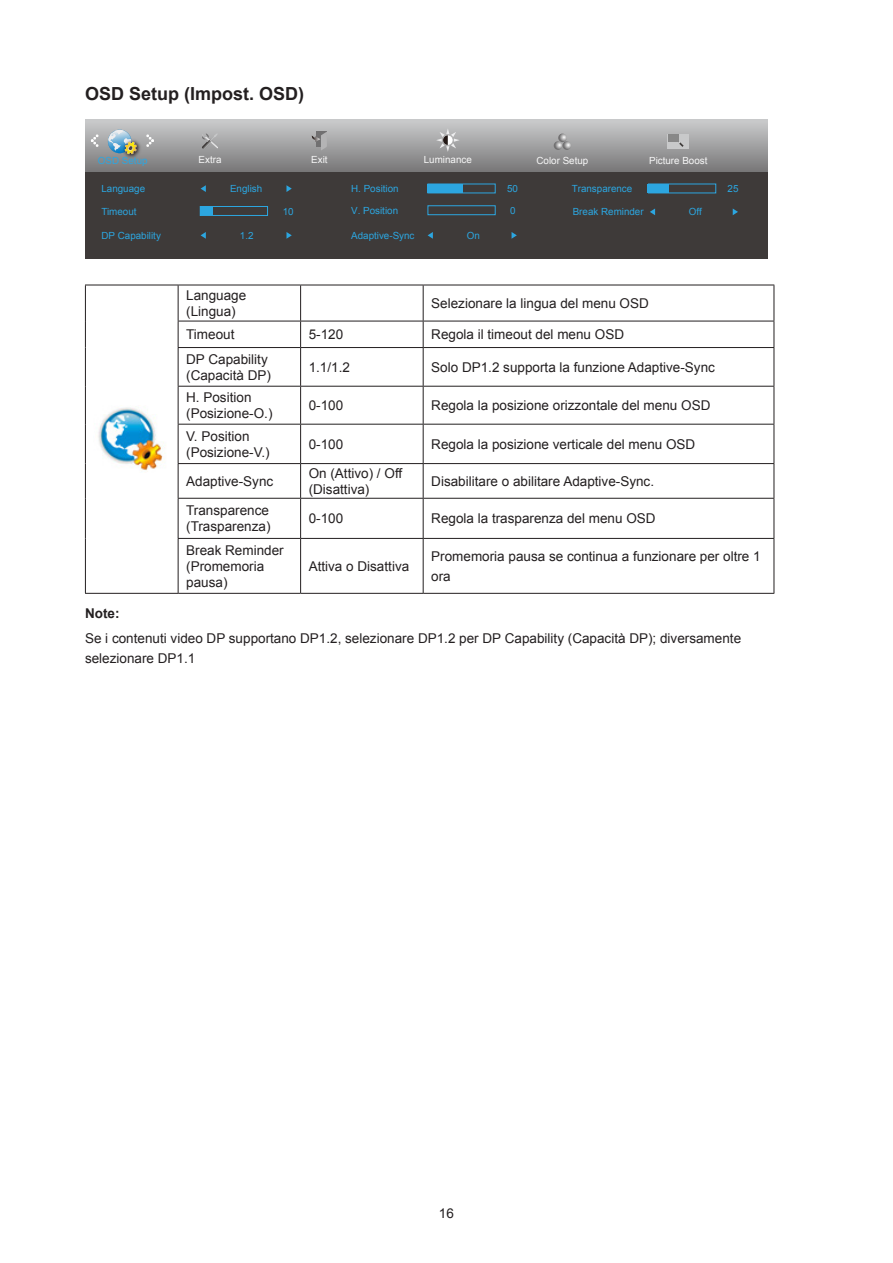
<style>
.page{position:relative;width:893px;height:1263px;background:#fff}
.page>*{position:absolute;margin:0;border:0;box-sizing:border-box;transform-origin:0 0}
.Heading_3{font:700 18px "Arial";color:#231f20}
.无间隔{font:13.5px/16.2px "Arial";color:#231f20}
.正文_text-1{font:13.5px/20.2px "Arial";color:#231f20}
.Note{font:700 13.5px "Arial";color:#231f20}
.t1{font:9.75px "Arial";color:#2ca6e0}
.t2{font:9.75px "Arial";color:#f7f7f7}
</style>
<div class="page">
<svg style="left:85px;top:119px;width:683px;height:53px;background:#a0a1a2"></svg>
<div style="left:85px;top:172px;width:683px;height:87px;background:#3e3a39"></div>
<svg style="left:312px;top:132px;width:15px;height:19px"></svg>
<svg style="left:201px;top:133px;width:18px;height:16px"></svg>
<svg style="left:436px;top:128px;width:24px;height:24px"></svg>
<svg style="left:554px;top:134px;width:17px;height:16px"></svg>
<div style="left:428px;top:205px;width:68px;height:10px;border:1px solid #2ca6e0"></div>
<div style="left:648px;top:184px;width:21px;height:9px;background:#2ca6e0"></div>
<div style="left:648px;top:184px;width:68px;height:9px;border:1px solid #2ca6e0"></div>
<svg style="left:201px;top:185px;width:5px;height:7px"></svg>
<svg style="left:286px;top:185px;width:6px;height:7px"></svg>
<div style="left:200px;top:206px;width:68px;height:10px;border:1px solid #2ca6e0"></div>
<div style="left:200px;top:206px;width:13px;height:9px;background:#2ca6e0"></div>
<div style="left:428px;top:184px;width:35px;height:9px;background:#2ca6e0"></div>
<svg style="left:650px;top:208px;width:5px;height:7px"></svg>
<svg style="left:733px;top:208px;width:5px;height:7px"></svg>
<svg style="left:91px;top:134px;width:8px;height:13px"></svg>
<svg style="left:146px;top:134px;width:8px;height:13px"></svg>
<img style="left:121px;top:138px;width:23px;height:23px">
<svg style="left:108px;top:130px;width:29px;height:24px"></svg>
<div style="left:668px;top:134px;width:21px;height:15px;background:#c8c9ca"></div>
<div style="left:668px;top:134px;width:10px;height:8px;background:#888"></div>
<svg style="left:679px;top:142px;width:5px;height:5px"></svg>
<svg style="left:201px;top:232px;width:5px;height:7px"></svg>
<svg style="left:286px;top:232px;width:6px;height:7px"></svg>
<svg style="left:428px;top:232px;width:5px;height:7px"></svg>
<svg style="left:512px;top:232px;width:5px;height:7px"></svg>
<hr style="left:85px;top:285px;width:93px;height:1px;background:#231f20">
<hr style="left:85px;top:285px;width:1px;height:36px;background:#231f20">
<hr style="left:178px;top:285px;width:123px;height:1px;background:#231f20">
<hr style="left:178px;top:285px;width:1px;height:36px;background:#231f20">
<hr style="left:301px;top:285px;width:122px;height:1px;background:#231f20">
<hr style="left:300px;top:285px;width:1px;height:36px;background:#231f20">
<hr style="left:423px;top:285px;width:351px;height:1px;background:#231f20">
<hr style="left:423px;top:285px;width:1px;height:36px;background:#231f20">
<hr style="left:774px;top:285px;width:1px;height:36px;background:#231f20">
<svg style="left:85px;top:321px;width:1px;height:26px"></svg>
<hr style="left:178px;top:321px;width:123px;height:1px;background:#231f20">
<svg style="left:178px;top:321px;width:1px;height:26px"></svg>
<hr style="left:301px;top:321px;width:122px;height:1px;background:#231f20">
<svg style="left:300px;top:321px;width:1px;height:26px"></svg>
<hr style="left:423px;top:321px;width:351px;height:1px;background:#231f20">
<svg style="left:423px;top:321px;width:1px;height:26px"></svg>
<svg style="left:774px;top:321px;width:1px;height:26px"></svg>
<hr style="left:85px;top:347px;width:1px;height:39px;background:#231f20">
<hr style="left:178px;top:347px;width:123px;height:1px;background:#231f20">
<hr style="left:178px;top:348px;width:1px;height:38px;background:#231f20">
<hr style="left:301px;top:347px;width:122px;height:1px;background:#231f20">
<hr style="left:300px;top:348px;width:1px;height:38px;background:#231f20">
<hr style="left:423px;top:347px;width:351px;height:1px;background:#231f20">
<hr style="left:423px;top:348px;width:1px;height:38px;background:#231f20">
<hr style="left:774px;top:348px;width:1px;height:38px;background:#231f20">
<hr style="left:85px;top:386px;width:1px;height:38px;background:#231f20">
<hr style="left:178px;top:386px;width:123px;height:1px;background:#231f20">
<hr style="left:178px;top:387px;width:1px;height:37px;background:#231f20">
<hr style="left:301px;top:386px;width:122px;height:1px;background:#231f20">
<hr style="left:300px;top:387px;width:1px;height:37px;background:#231f20">
<hr style="left:423px;top:386px;width:351px;height:1px;background:#231f20">
<hr style="left:423px;top:387px;width:1px;height:37px;background:#231f20">
<hr style="left:774px;top:387px;width:1px;height:37px;background:#231f20">
<hr style="left:85px;top:424px;width:1px;height:40px;background:#231f20">
<hr style="left:178px;top:424px;width:123px;height:1px;background:#231f20">
<hr style="left:178px;top:424px;width:1px;height:39px;background:#231f20">
<hr style="left:301px;top:424px;width:122px;height:1px;background:#231f20">
<hr style="left:300px;top:424px;width:1px;height:39px;background:#231f20">
<hr style="left:423px;top:424px;width:351px;height:1px;background:#231f20">
<hr style="left:423px;top:424px;width:1px;height:39px;background:#231f20">
<hr style="left:774px;top:424px;width:1px;height:39px;background:#231f20">
<hr style="left:85px;top:464px;width:1px;height:34px;background:#231f20">
<hr style="left:178px;top:463px;width:123px;height:1px;background:#231f20">
<hr style="left:178px;top:464px;width:1px;height:34px;background:#231f20">
<hr style="left:301px;top:463px;width:122px;height:1px;background:#231f20">
<hr style="left:300px;top:464px;width:1px;height:34px;background:#231f20">
<hr style="left:423px;top:463px;width:351px;height:1px;background:#231f20">
<hr style="left:423px;top:464px;width:1px;height:34px;background:#231f20">
<hr style="left:774px;top:464px;width:1px;height:34px;background:#231f20">
<hr style="left:85px;top:498px;width:1px;height:40px;background:#231f20">
<hr style="left:178px;top:498px;width:123px;height:1px;background:#231f20">
<hr style="left:178px;top:499px;width:1px;height:39px;background:#231f20">
<hr style="left:301px;top:498px;width:122px;height:1px;background:#231f20">
<hr style="left:300px;top:499px;width:1px;height:39px;background:#231f20">
<hr style="left:423px;top:498px;width:351px;height:1px;background:#231f20">
<hr style="left:423px;top:499px;width:1px;height:39px;background:#231f20">
<hr style="left:774px;top:499px;width:1px;height:39px;background:#231f20">
<hr style="left:85px;top:538px;width:1px;height:55px;background:#231f20">
<hr style="left:178px;top:538px;width:123px;height:1px;background:#231f20">
<hr style="left:178px;top:539px;width:1px;height:54px;background:#231f20">
<hr style="left:301px;top:538px;width:122px;height:1px;background:#231f20">
<hr style="left:300px;top:539px;width:1px;height:54px;background:#231f20">
<hr style="left:423px;top:538px;width:351px;height:1px;background:#231f20">
<hr style="left:423px;top:539px;width:1px;height:54px;background:#231f20">
<hr style="left:774px;top:539px;width:1px;height:54px;background:#231f20">
<hr style="left:85px;top:593px;width:93px;height:1px;background:#231f20">
<hr style="left:178px;top:593px;width:123px;height:1px;background:#231f20">
<hr style="left:301px;top:593px;width:122px;height:1px;background:#231f20">
<hr style="left:423px;top:593px;width:351px;height:1px;background:#231f20">
<img style="left:98px;top:405px;width:67px;height:67px">
<p class="Heading_3" style="left:85px;top:82px;width:221px">OSD Setup (Impost. OSD)</p>
<p class="t2" style="left:199px;top:153px;width:24px">Extra</p>
<p class="t2" style="left:311px;top:153px;width:18px">Exit</p>
<p class="t2" style="left:424px;top:153px;width:50px">Luminance</p>
<p class="t2" style="left:536px;top:154px;width:53px">Color Setup</p>
<p class="t1" style="left:351px;top:182px;width:49px">H. Position</p>
<p class="t1" style="left:507px;top:182px;width:12px">50</p>
<p class="t1" style="left:351px;top:204px;width:48px">V. Position</p>
<p class="t1" style="left:510px;top:204px;width:7px">0</p>
<p class="t1" style="left:98px;top:154px;width:51px">OSD Setup</p>
<p class="t2" style="left:649px;top:154px;width:60px">Picture Boost</p>
<p class="t1" style="left:101px;top:182px;width:45px">Language</p>
<p class="t1" style="left:230px;top:182px;width:34px">English</p>
<p class="t1" style="left:572px;top:182px;width:62px">Transparence</p>
<p class="t1" style="left:728px;top:182px;width:12px">25</p>
<p class="t1" style="left:101px;top:205px;width:37px">Timeout</p>
<p class="t1" style="left:283px;top:205px;width:12px">10</p>
<p class="t1" style="left:573px;top:206px;width:72px">Break Reminder</p>
<p class="t1" style="left:689px;top:206px;width:14px">Off</p>
<p class="t1" style="left:101px;top:229px;width:61px">DP Capability</p>
<p class="t1" style="left:240px;top:229px;width:15px">1.2</p>
<p class="t1" style="left:351px;top:229px;width:65px">Adaptive-Sync</p>
<p class="t1" style="left:467px;top:229px;width:15px">On</p>
<p class="无间隔" style="left:186px;top:287px;width:62px">Language (Lingua)</p>
<p class="无间隔" style="left:431px;top:295px;width:219px">Selezionare la lingua del menu OSD</p>
<p class="无间隔" style="left:186px;top:326px;width:50px">Timeout</p>
<p class="无间隔" style="left:309px;top:326px;width:36px">5-120</p>
<p class="无间隔" style="left:431px;top:326px;width:194px">Regola il timeout del menu OSD</p>
<p class="无间隔" style="left:186px;top:351px;width:86px">DP Capability (Capacità DP)</p>
<p class="正文_text-1" style="left:309px;top:357px;width:43px">1.1/1.2</p>
<p class="正文_text-1" style="left:431px;top:357px;width:285px">Solo DP1.2 supporta la funzione Adaptive-Sync</p>
<p class="无间隔" style="left:186px;top:389px;width:88px">H. Position (Posizione-O.)</p>
<p class="无间隔" style="left:309px;top:397px;width:36px">0-100</p>
<p class="无间隔" style="left:431px;top:397px;width:281px">Regola la posizione orizzontale del menu OSD</p>
<p class="无间隔" style="left:186px;top:428px;width:85px">V. Position (Posizione-V.)</p>
<p class="无间隔" style="left:309px;top:436px;width:36px">0-100</p>
<p class="无间隔" style="left:431px;top:436px;width:266px">Regola la posizione verticale del menu OSD</p>
<p class="无间隔" style="left:186px;top:473px;width:89px">Adaptive-Sync</p>
<p class="无间隔" style="left:309px;top:465px;width:95px">On (Attivo) / Off (Disattiva)</p>
<p class="无间隔" style="left:431px;top:473px;width:224px">Disabilitare o abilitare Adaptive-Sync.</p>
<p class="无间隔" style="left:186px;top:502px;width:86px">Transparence (Trasparenza)</p>
<p class="无间隔" style="left:309px;top:510px;width:36px">0-100</p>
<p class="无间隔" style="left:431px;top:510px;width:226px">Regola la trasparenza del menu OSD</p>
<p class="无间隔" style="left:186px;top:542px;width:99px">Break Reminder (Promemoria pausa)</p>
<p class="正文_text-1" style="left:309px;top:556px;width:102px">Attiva o Disattiva</p>
<p class="正文_text-1" style="left:431px;top:546px;width:331px">Promemoria pausa se continua a funzionare per oltre 1 ora</p>
<p class="Note" style="left:85px;top:604px;width:36px">Note:</p>
<p class="正文_text-1" style="left:85px;top:628px;width:658px">Se i contenuti video DP supportano DP1.2, selezionare DP1.2 per DP Capability (Capacità DP); diversamente selezionare DP1.1</p>
<p class="正文_text-1" style="left:439px;top:1203px;width:17px">16</p>
</div>
